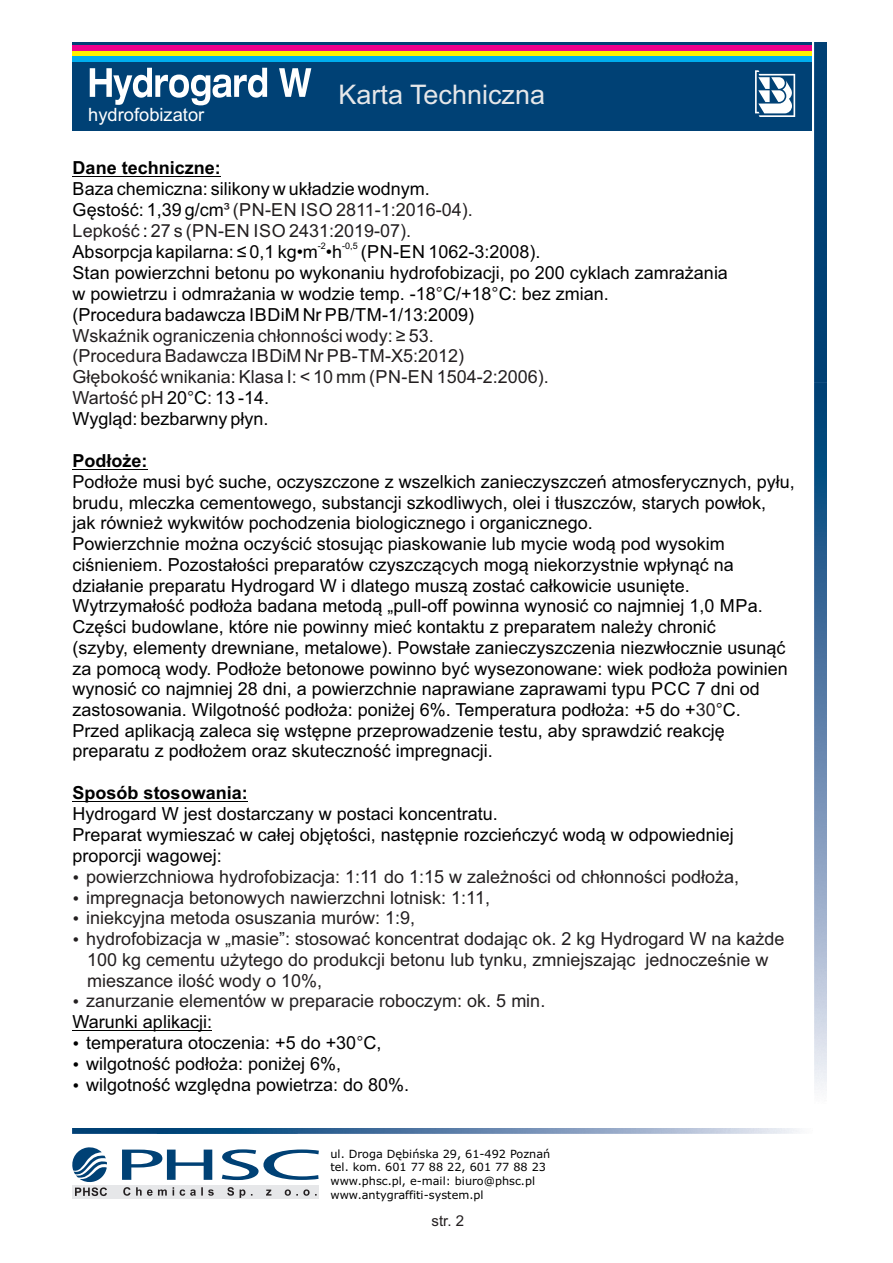
<style>
.page{position:relative;width:893px;height:1263px;background:#fff}
.page>*{position:absolute;margin:0;border:0;box-sizing:border-box;transform-origin:0 0}
.t1{font:27px "Arial";color:#e6e7e9}
.t2{font:18.3px "Arial";color:#fff}
.t3{font:18px/20.7px "Arial";color:#000}
.t4{font:18px/20.9px "Arial";color:#231f20}
.t5{font:700 18px "Arial";color:#000}
.t6{font:15px "Arial";color:#231f20}
.t7{font:11.25px/13.6px "Verdana";color:#000}
.t8{font:9px "Arial";color:#000}
.s1{color:#000}
.s2{color:#231f20}
</style>
<div class="page">
<img style="left:814px;top:43px;width:13px;height:1047px">
<img style="left:72px;top:1128px;width:728px;height:6px">
<hr style="left:73px;top:176px;width:148px;height:1px;background:#000">
<hr style="left:73px;top:469px;width:75px;height:1px;background:#000">
<hr style="left:73px;top:801px;width:175px;height:1px;background:#000">
<hr style="left:73px;top:1030px;width:139px;height:1px;background:#000">
<svg style="left:122px;top:1149px;width:197px;height:31px"></svg>
<div style="left:72px;top:1185px;width:247px;height:13px;background:#e6e7e9"></div>
<svg style="left:123px;top:1187px;width:194px;height:11px"></svg>
<svg style="left:72px;top:1147px;width:35px;height:49px"></svg>
<div style="left:72px;top:43px;width:740px;height:88px;background:#004175"></div>
<div style="left:72px;top:46px;width:740px;height:5px;background:#ed028c"></div>
<div style="left:72px;top:51px;width:740px;height:5px;background:#fff101"></div>
<div style="left:72px;top:56px;width:740px;height:5px;background:#00aeef"></div>
<svg style="left:90px;top:68px;width:221px;height:37px"></svg>
<svg style="left:755px;top:70px;width:40px;height:47px"></svg>
<p class="t2" style="left:88px;top:108px;width:118px">hydrofobizator</p>
<h1 class="t1" style="left:338px;top:85px;width:208px">Karta Techniczna</h1>
<p class="t5" style="left:73px;top:161px;width:150px">Dane techniczne:</p>
<p class="t4" style="left:73px;top:180px;width:402px"><span class="s1">Baza chemiczna: silikony w układzie wodnym.<br>Gęstość: 1,39 g/cm</span>³ (PN-EN ISO 2811-1:2016-04).<br>Lepkość <span class="s1">:</span> 27 s (PN-EN ISO 2431:2019-07).</p>
<p class="t8" style="left:318px;top:242px;width:10px">-2</p>
<p class="t8" style="left:342px;top:242px;width:17px">-0,5</p>
<p class="t3" style="left:73px;top:243px;width:657px">Absorpcja kapilarna: ≤ 0,1 kg•m •h (PN-EN 1062-3:2008).<br>Stan powierzchni betonu po wykonaniu hydrofobizacji, po 200 cyklach zamrażania w powietrzu i odmrażania w wodzie temp. -18<span class="s2">°</span>C/+18<span class="s2">°</span>C: bez zmian.<br>(Procedura badawcza IBDiM Nr PB/TM-1/13:2009)</p>
<p class="t4" style="left:73px;top:326px;width:478px">Wskaźnik ograniczenia chłonności wody: ≥ 53.<br>(Procedura Badawcza IBDiM Nr PB-TM-X5:2012)<br>Głębokość wnikania: Klasa I: &lt; 10 mm (PN-EN 1504-2:2006).<br>Wartość pH <span class="s1">20</span>°<span class="s1">C</span>: <span class="s1">13 -14.<br>Wygląd: bezbarwny płyn.</span></p>
<p class="t5" style="left:73px;top:454px;width:77px">Podłoże:</p>
<p class="t3" style="left:73px;top:473px;width:724px">Podłoże musi być suche, oczyszczone z wszelkich zanieczyszczeń atmosferycznych, pyłu, brudu, mleczka cementowego, substancji szkodliwych, olei i tłuszczów, starych powłok,<br>jak również wykwitów pochodzenia biologicznego i organicznego.<br>Powierzchnie można oczyścić stosując piaskowanie lub mycie wodą pod wysokim ciśnieniem. Pozostałości preparatów czyszczących mogą niekorzystnie wpłynąć na działanie preparatu Hydrogard W i dlatego muszą zostać całkowicie usunięte.<br>Wytrzymałość podłoża badana metodą „pull-off powinna wynosić co najmniej 1,0 MPa.<br>Części budowlane, które nie powinny mieć kontaktu z preparatem należy chronić<br>(szyby, elementy drewniane, metalowe). Powstałe zanieczyszczenia niezwłocznie usunąć za pomocą wody. Podłoże betonowe powinno być wysezonowane: wiek podłoża powinien wynosić co najmniej 28 dni, a powierzchnie naprawiane zaprawami typu PCC 7 dni od zastosowania. Wilgotność podłoża: poniżej 6%. Temperatura podłoża: +5 do +<span class="s2">30°</span>C.<br>Przed aplikacją zaleca się wstępne przeprowadzenie testu, aby sprawdzić reakcję preparatu z podłożem oraz skuteczność impregnacji.</p>
<p class="t5" style="left:73px;top:786px;width:177px">Sposób stosowania:</p>
<p class="t3" style="left:73px;top:805px;width:663px">Hydrogard W jest dostarczany w postaci koncentratu.<br>Preparat wymieszać w całej objętości, następnie rozcieńczyć wodą w odpowiedniej proporcji wagowej:</p>
<p class="t4" style="left:86px;top:867px;width:700px">powierzchniowa hydrofobizacja: 1:11 do 1:15 w zależności od chłonności podłoża, impregnacja betonowych nawierzchni lotnisk: 1:11,<br>iniekcyjna metoda osuszania murów: 1:9,<br>hydrofobizacja w „masie”: stosować koncentrat dodając ok. 2 kg Hydrogard W na każde 100 kg cementu użytego do produkcji betonu lub tynku, zmniejszając jednocześnie w mieszance ilość wody o 10%,<br>zanurzanie elementów w preparacie roboczym: ok. 5 min.</p>
<p class="t3" style="left:86px;top:1013px;width:325px;text-indent:-13px">Warunki aplikacji:<br>temperatura otoczenia: +5 do +30<span class="s2">°</span>C, wilgotność podłoża: poniżej 6%, wilgotność względna powietrza: do 80%.</p>
<p class="t7" style="left:330px;top:1148px;width:221px">ul. Droga Dębińska 29, 61-492 Poznań tel. kom. 601 77 88 22, 601 77 88 23 www.phsc.pl, e-mail: biuro@phsc.pl www.antygraffiti-system.pl</p>
<p class="t6" style="left:432px;top:1215px;width:34px">str. 2</p>
</div>
